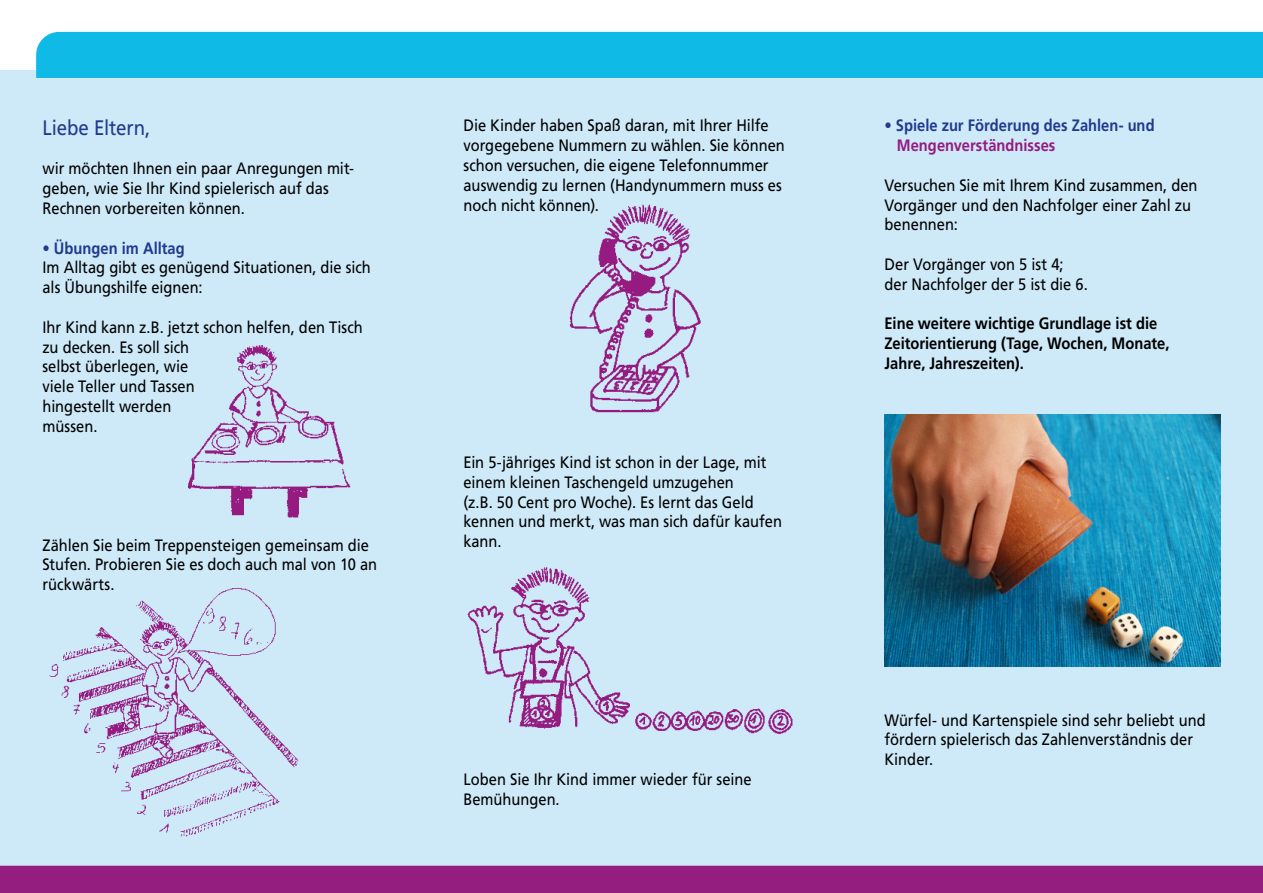
<style>
.page{position:relative;width:1263px;height:893px;background:#fff}
.page>*{position:absolute;margin:0;border:0;box-sizing:border-box;transform-origin:0 0}
.t1{font:21px "Frutiger LT Pro";letter-spacing:-.01em;color:#213a8f;scale:.89 1}
.t2{font:16.5px/19.8px "Frutiger LT Pro";color:#000;scale:.89 1}
.t3{font:700 16.5px/19.8px "Frutiger LT Pro";color:#000;scale:.89 1}
.t4{font:700 16.5px "Frutiger LT Pro";color:#213a8f;scale:.89 1}
.t5{font:700 16.5px "Frutiger LT Pro";letter-spacing:.005em;color:#951b81;scale:.89 1}
</style>
<div class="page">
<div style="left:0;top:71px;width:1263px;height:805px;background:#cee9f7"></div>
<div style="left:36px;top:32px;width:1227px;height:46px;background:#0fbae7"></div>
<div style="left:0;top:866px;width:1263px;height:27px;background:#941e80"></div>
<img style="left:467px;top:567px;width:326px;height:167px">
<img style="left:569px;top:204px;width:132px;height:209px">
<img style="left:188px;top:345px;width:163px;height:173px">
<img style="left:884px;top:415px;width:336px;height:251px">
<img style="left:49px;top:588px;width:250px;height:249px">
<p class="t1" style="left:43px;top:115px;width:123px">Liebe Eltern,</p>
<p class="t2" style="left:43px;top:159px;width:352px">wir möchten Ihnen ein paar Anregungen mit&shy;geben, wie Sie Ihr Kind spielerisch auf das<br>Rechnen vorbereiten können.</p>
<p class="t4" style="left:43px;top:238px;width:161px">• Übungen im Alltag</p>
<p class="t2" style="left:43px;top:258px;width:370px">Im Alltag gibt es genügend Situationen, die sich als Übungshilfe eignen:</p>
<p class="t2" style="left:43px;top:317px;width:361px">Ihr Kind kann z.B. jetzt schon helfen, den Tisch zu decken. Es soll sich<br>selbst überlegen, wie<br>viele Teller und Tassen<br>hingestellt werden<br>müssen.</p>
<p class="t2" style="left:43px;top:535px;width:378px">Zählen Sie beim Treppensteigen gemeinsam die<br>Stufen. Probieren Sie es doch auch mal von 10 an rückwärts.</p>
<p class="t2" style="left:463px;top:116px;width:363px">Die Kinder haben Spaß daran, mit Ihrer Hilfe vorgegebene Nummern zu wählen. Sie können schon versuchen, die eigene Telefonnummer auswendig zu lernen (Handynummern muss es noch nicht können).</p>
<p class="t2" style="left:463px;top:452px;width:359px">Ein 5-jähriges Kind ist schon in der Lage, mit einem kleinen Taschengeld umzugehen<br>(z.B. 50 Cent pro Woche). Es lernt das Geld kennen und merkt, was man sich dafür kaufen kann.</p>
<p class="t2" style="left:463px;top:769px;width:325px">Loben Sie Ihr Kind immer wieder für seine<br>Bemühungen.</p>
<p class="t4" style="left:884px;top:116px;width:305px">• Spiele zur Förderung des Zahlen- und</p>
<p class="t5" style="left:897px;top:136px;width:180px">Mengenverständnisses</p>
<p class="t2" style="left:884px;top:175px;width:353px">Versuchen Sie mit Ihrem Kind zusammen, den<br>Vorgänger und den Nachfolger einer Zahl zu benennen:</p>
<p class="t2" style="left:884px;top:254px;width:230px">Der Vorgänger von 5 ist 4; der Nachfolger der 5 ist die 6.</p>
<p class="t3" style="left:884px;top:314px;width:322px">Eine weitere wichtige Grundlage ist die<br>Zeitorientierung (Tage, Wochen, Monate,<br>Jahre, Jahreszeiten).</p>
<p class="t2" style="left:884px;top:710px;width:362px">Würfel- und Kartenspiele sind sehr beliebt und fördern spielerisch das Zahlenverständnis der<br>Kinder.</p>
</div>
